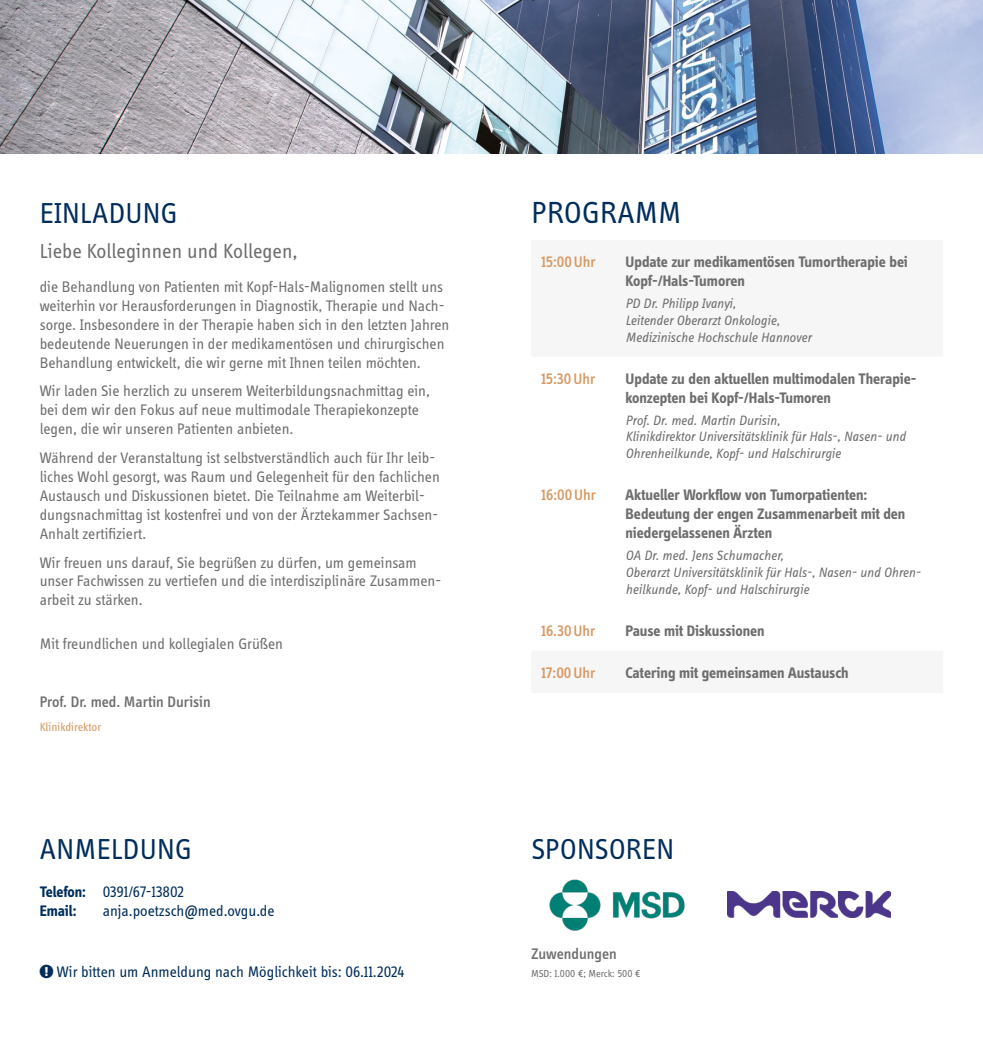
<style>
.page{position:relative;width:983px;height:1042px;background:#fff}
.page>*{position:absolute;margin:0;border:0;box-sizing:border-box;transform-origin:0 0}
.t1{font:31.5px "Info Display OT";letter-spacing:.005em;color:#002d5c}
.t2{font:29.75px "Info Display OT";letter-spacing:.01em;color:#002d5c}
.t3{font:21px "Info Display OT";color:#6e6e6e}
.t4{font:15.75px/18.9px "Info Display OT";color:#6e6e6e}
.t5{font:700 15.75px/18.9px "Info Display OT";color:#6e6e6e}
.t6{font:15.75px "Info Display OT";color:#002d5c}
.t7{font:500 15.75px "Info Display OT";color:#d79862}
.t8{font:500 15.75px "Info Display OT";color:#6e6e6e}
.t9{font:700 15.75px/18.9px "Info Display OT";letter-spacing:-.01em;color:#002d5c}
.t10{font:italic 14px/16.8px "Info Display OT";color:#6e6e6e}
.t11{font:12.25px "Info Display OT";color:#d79862}
.t12{font:10.5px "Info Display OT";letter-spacing:-.005em;color:#6e6e6e}
.s1{font-weight:400}
</style>
<div class="page">
<img style="left:0;top:0;width:982px;height:153px">
<img style="left:549px;top:879px;width:136px;height:52px">
<img style="left:727px;top:892px;width:162px;height:25px">
<h2 class="t2" style="left:40px;top:195px;width:139px">EINLADUNG</h2>
<h3 class="t3" style="left:40px;top:239px;width:259px">Liebe Kolleginnen und Kollegen,</h3>
<p class="t4" style="left:40px;top:277px;width:411px">die Behandlung von Patienten mit Kopf-Hals-Malignomen stellt uns weiterhin vor Herausforderungen in Diagnostik, Therapie und Nach&shy;sorge. Insbesondere in der Therapie haben sich in den letzten Jahren bedeutende Neuerungen in der medikamentösen und chirurgischen Behandlung entwickelt, die wir gerne mit Ihnen teilen möchten.</p>
<p class="t4" style="left:40px;top:381px;width:391px">Wir laden Sie herzlich zu unserem Weiterbildungsnachmittag ein, bei dem wir den Fokus auf neue multimodale Therapiekonzepte legen, die wir unseren Patienten anbieten.</p>
<p class="t4" style="left:40px;top:448px;width:401px">Während der Veranstaltung ist selbstverständlich auch für Ihr leib&shy;liches Wohl gesorgt, was Raum und Gelegenheit für den fachlichen Austausch und Diskussionen bietet. Die Teilnahme am Weiterbil&shy;dungsnachmittag ist kostenfrei und von der Ärztekammer Sachsen-Anhalt zertifiziert.</p>
<p class="t4" style="left:40px;top:552px;width:403px">Wir freuen uns darauf, Sie begrüßen zu dürfen, um gemeinsam unser Fachwissen zu vertiefen und die interdisziplinäre Zusammen&shy;arbeit zu stärken.</p>
<p class="t4" style="left:40px;top:634px;width:245px">Mit freundlichen und kollegialen Grüßen</p>
<p class="t8" style="left:40px;top:692px;width:172px">Prof. Dr. med. Martin Durisin</p>
<p class="t11" style="left:40px;top:720px;width:63px">Klinikdirektor</p>
<h2 class="t2" style="left:40px;top:831px;width:154px">ANMELDUNG</h2>
<p class="t9" style="left:40px;top:882px;width:146px">Telefon: <span class="s1">0391/67-13802<br></span>Email:</p>
<p class="t6" style="left:103px;top:901px;width:173px">anja.poetzsch@med.ovgu.de</p>
<p class="t6" style="left:57px;top:962px;width:349px">Wir bitten um Anmeldung nach Möglichkeit bis: 06.11.2024</p>
<h1 class="t1" style="left:531px;top:194px;width:151px">PROGRAMM</h1>
<p class="t7" style="left:541px;top:253px;width:56px">15:00Uhr</p>
<p class="t5" style="left:625px;top:252px;width:284px">Update zur medikamentösen Tumortherapie bei<br>Kopf-/Hals-Tumoren</p>
<p class="t10" style="left:625px;top:295px;width:187px">PD Dr. Philipp Ivanyi,<br>Leitender Oberarzt Onkologie,<br>Medizinische Hochschule Hannover</p>
<p class="t7" style="left:541px;top:369px;width:56px">15:30Uhr</p>
<p class="t5" style="left:625px;top:369px;width:292px">Update zu den aktuellen multimodalen Therapie&shy;konzepten bei Kopf-/Hals-Tumoren</p>
<p class="t10" style="left:625px;top:411px;width:282px">Prof. Dr. med. Martin Durisin,<br>Klinikdirektor Universitätsklinik für Hals-, Nasen- und<br>Ohrenheilkunde, Kopf- und Halschirurgie</p>
<p class="t7" style="left:541px;top:486px;width:56px">16:00Uhr</p>
<p class="t5" style="left:625px;top:485px;width:281px">Aktueller Workflow von Tumorpatienten:<br>Bedeutung der engen Zusammenarbeit mit den niedergelassenen Ärzten</p>
<p class="t10" style="left:625px;top:546px;width:297px">OA Dr. med. Jens Schumacher,<br>Oberarzt Universitätsklinik für Hals-, Nasen- und Ohren&shy;heilkunde, Kopf- und Halschirurgie</p>
<p class="t7" style="left:541px;top:621px;width:56px">16.30Uhr</p>
<p class="t5" style="left:625px;top:621px;width:141px">Pause mit Diskussionen</p>
<p class="t7" style="left:541px;top:663px;width:56px">17:00Uhr</p>
<p class="t5" style="left:625px;top:663px;width:225px">Catering mit gemeinsamen Austausch</p>
<h2 class="t2" style="left:531px;top:831px;width:144px">SPONSOREN</h2>
<p class="t8" style="left:531px;top:944px;width:87px">Zuwendungen</p>
<p class="t12" style="left:531px;top:967px;width:111px">MSD: 1.000 €; Merck: 500 €</p>
</div>
